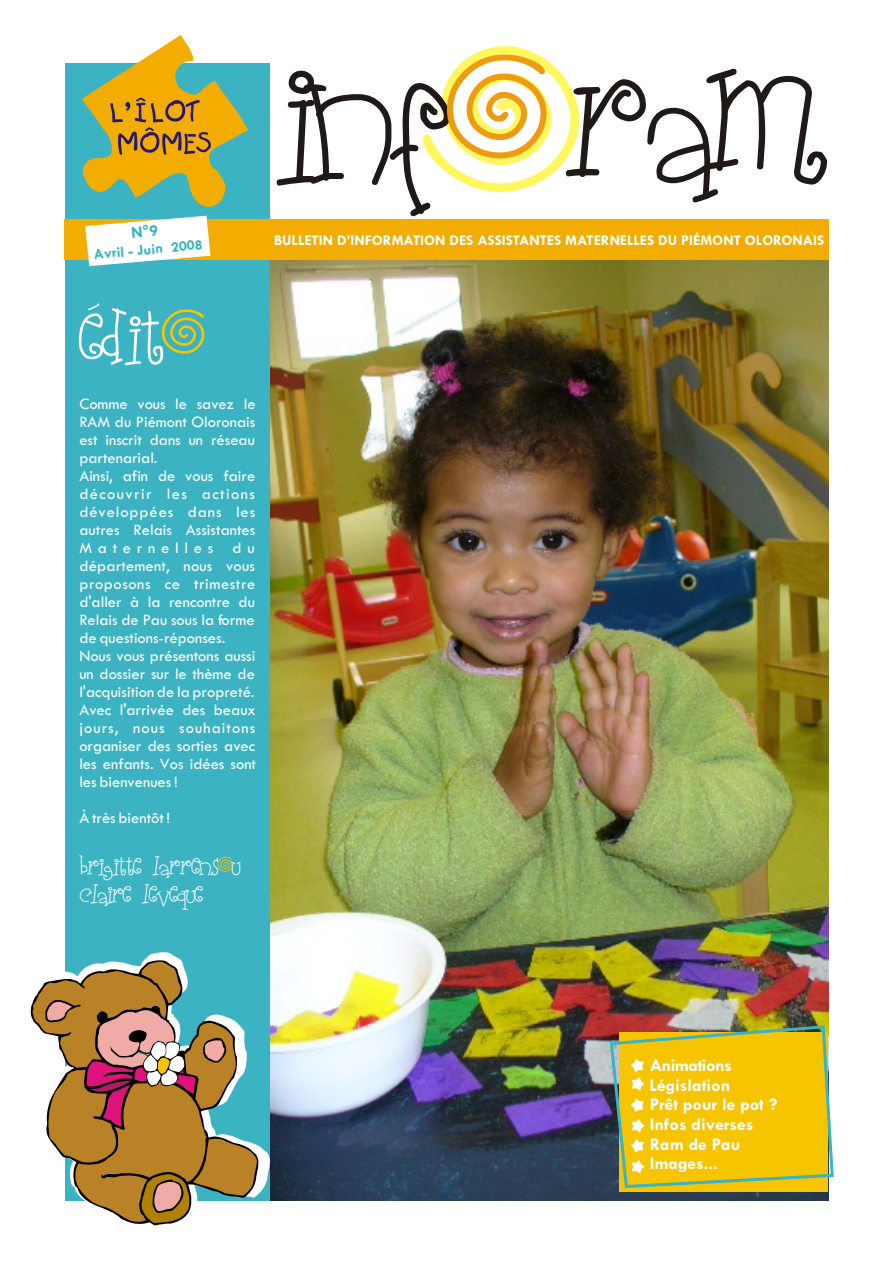
<style>
.page{position:relative;width:894px;height:1263px;background:#fff}
.page>*{position:absolute;margin:0;border:0;box-sizing:border-box;transform-origin:0 0}
.t1{font:158.25px "Elastic Wrath";color:#1f1a17}
.t2{font:67.5px "Elastic Wrath";color:#fff}
.t3{font:22.95px/27.9px "Elastic Wrath";color:#fff}
.t4{font:22.95px "Elastic Wrath";color:#f7c400}
.t5{font:700 18px/19.6px "Tw Cen";color:#fff}
.t6{font:16.5px/18px "Tw Cen";color:#fff}
.t7{font:700 15px "Tw Cen";color:#fff}
.t8{font:700 15px "Tw Cen";color:#3bb3c2}
.s1{color:#ed9c12}
.s2{color:#f7c400}
</style>
<div class="page">
<img style="left:269px;top:260px;width:560px;height:940px">
<div style="left:65px;top:63px;width:204px;height:1137px;background:#3bb3c2"></div>
<div style="left:65px;top:220px;width:764px;height:40px;background:#f2ad00"></div>
<svg style="left:422px;top:46px;width:158px;height:146px"></svg>
<svg style="left:88px;top:303px;width:12px;height:8px"></svg>
<svg style="left:152px;top:952px;width:118px;height:274px"></svg>
<svg style="left:30px;top:954px;width:238px;height:270px"></svg>
<svg style="left:608px;top:1024px;width:226px;height:166px;background:#e1bc1a"></svg>
<svg style="left:82px;top:35px;width:166px;height:231px"></svg>
<p class="t8" style="left:93px;top:249px;width:111px;rotate:-5deg">Avril - Juin 2008</p>
<h1 class="t1" style="left:280px;top:37px;width:546px">INF<span class="s1">O</span>RAM</h1>
<p class="t7" style="left:274px;top:235px;width:552px">BULLETIN D’INFORMATION DES ASSISTANTES MATERNELLES DU PIÉMONT OLORONAIS</p>
<h2 class="t2" style="left:80px;top:302px;width:125px">EDIT<span class="s2">O</span></h2>
<p class="t6" style="left:79px;top:396px;width:178px">Comme vous le savez le<br>RAM du Piémont Oloronais est inscrit dans un réseau partenarial.<br>Ainsi, afin de vous faire découvrir les actions développées dans les autres Relais Assistantes<br>Maternelles du département, nous vous proposons ce trimestre d'aller à la rencontre du<br>Relais de Pau sous la forme de questions-réponses.<br>Nous vous présentons aussi un dossier sur le thème de l'acquisition de la propreté.<br>Avec l'arrivée des beaux jours, nous souhaitons organiser des sorties avec les enfants. Vos idées sont les bienvenues !</p>
<p class="t6" style="left:79px;top:809px;width:92px">À très bientôt !</p>
<h3 class="t3" style="left:80px;top:854px;width:162px">BRIGITTE LARRENS U<br>CLAIRE LEVEQUE</h3>
<h3 class="t4" style="left:218px;top:854px;width:15px">O</h3>
<p class="t5" style="left:649px;top:1057px;width:129px">Animations<br>Législation<br>Prêt pour le pot ?<br>Infos diverses<br>Ram de Pau<br>Images...</p>
</div>
